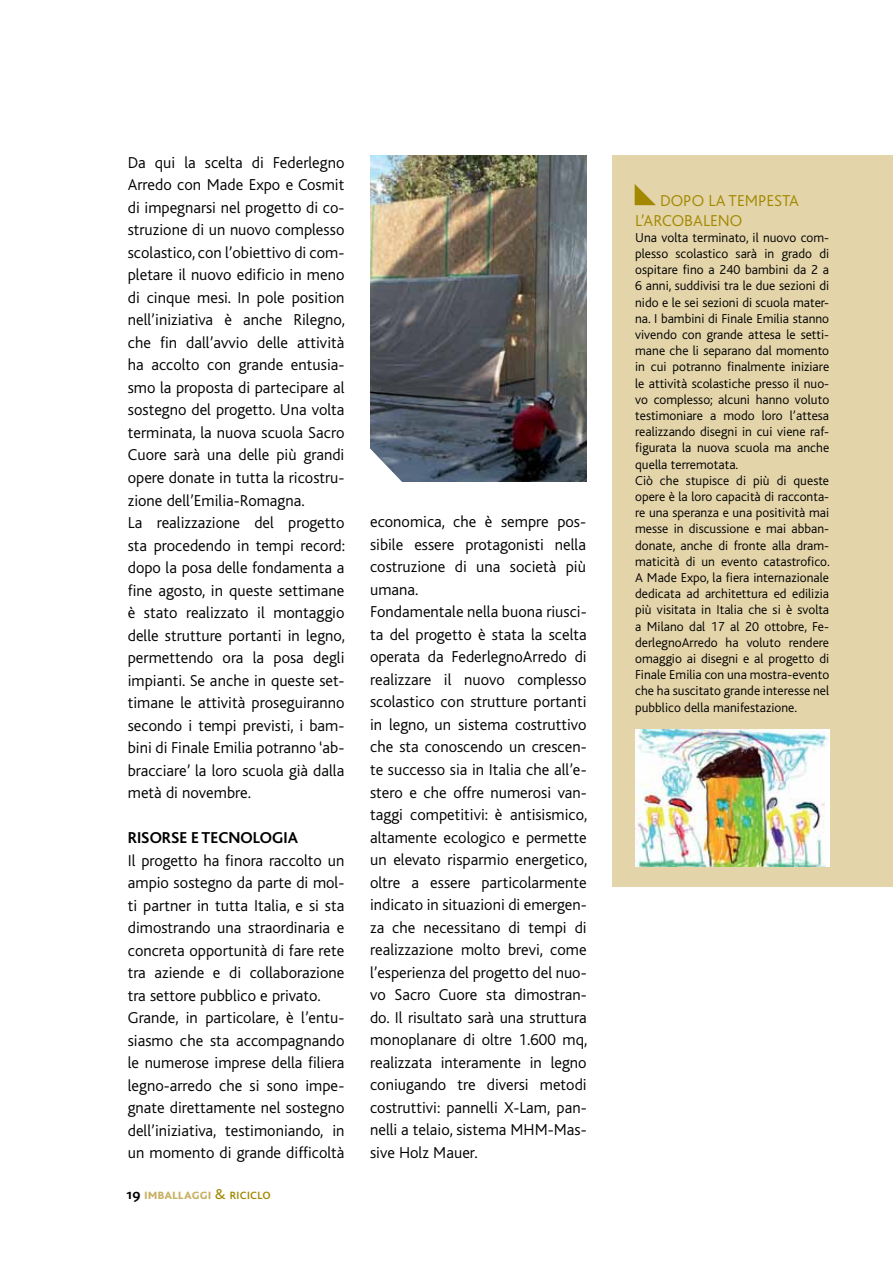
<style>
.page{position:relative;width:893px;height:1263px;background:#fff}
.page>*{position:absolute;margin:0;border:0;box-sizing:border-box;transform-origin:0 0}
.t1{font:300 16.5px/22.5px "Bliss";color:#000}
.t2{font:300 16.5px "Bliss";color:#a28800}
.t3{font:700 16.5px "Bliss";color:#000}
.t4{font:700 15px "Bliss Caps";color:#c8b165}
.t5{font:300 13.5px/16.2px "Bliss";color:#000}
.s1{color:#000}
.s2{font-weight:400;color:#a28800}
</style>
<div class="page">
<div style="left:612px;top:155px;width:281px;height:732px;background:#e3d4a9"></div>
<svg style="left:635px;top:184px;width:21px;height:21px"></svg>
<img style="left:370px;top:155px;width:217px;height:327px">
<svg style="left:370px;top:447px;width:34px;height:35px"></svg>
<img style="left:635px;top:729px;width:194px;height:137px">
<p class="t1" style="left:128px;top:151px;width:219px">Da qui la scelta di Federlegno<br>Arredo con Made Expo e Cosmit di impegnarsi nel progetto di co&shy;struzione di un nuovo complesso scolastico, con l’obiettivo di com&shy;pletare il nuovo edificio in meno di cinque mesi. In pole position nell’iniziativa è anche Rilegno, che fin dall’avvio delle attività ha accolto con grande entusia&shy;smo la proposta di partecipare al sostegno del progetto. Una volta terminata, la nuova scuola Sacro<br>Cuore sarà una delle più grandi opere donate in tutta la ricostru&shy;zione dell’Emilia-Romagna.<br>La realizzazione del progetto sta procedendo in tempi record: dopo la posa delle fondamenta a fine agosto, in queste settimane è stato realizzato il montaggio delle strutture portanti in legno, permettendo ora la posa degli impianti. Se anche in queste set&shy;timane le attività proseguiranno secondo i tempi previsti, i bam&shy;bini di Finale Emilia potranno ‘ab&shy;bracciare’ la loro scuola già dalla metà di novembre.</p>
<p class="t3" style="left:128px;top:829px;width:172px">RISORSE E TECNOLOGIA</p>
<p class="t1" style="left:128px;top:849px;width:218px">Il progetto ha finora raccolto un ampio sostegno da parte di mol&shy;ti partner in tutta Italia, e si sta dimostrando una straordinaria e concreta opportunità di fare rete tra aziende e di collaborazione tra settore pubblico e privato.<br>Grande, in particolare, è l’entu&shy;siasmo che sta accompagnando le numerose imprese della filiera legno-arredo che si sono impe&shy;gnate direttamente nel sostegno dell’iniziativa, testimoniando, in un momento di grande difficoltà</p>
<p class="t4" style="left:126px;top:1186px;width:146px"><span class="s1">19</span> imballaggi <span class="s2">&amp; riciclo</span></p>
<p class="t1" style="left:370px;top:511px;width:219px">economica, che è sempre pos&shy;sibile essere protagonisti nella costruzione di una società più umana.<br>Fondamentale nella buona riusci&shy;ta del progetto è stata la scelta operata da FederlegnoArredo di realizzare il nuovo complesso scolastico con strutture portanti in legno, un sistema costruttivo che sta conoscendo un crescen&shy;te successo sia in Italia che all’e&shy;stero e che offre numerosi van&shy;taggi competitivi: è antisismico, altamente ecologico e permette un elevato risparmio energetico, oltre a essere particolarmente indicato in situazioni di emergen&shy;za che necessitano di tempi di realizzazione molto brevi, come l’esperienza del progetto del nuo&shy;vo Sacro Cuore sta dimostran&shy;do. Il risultato sarà una struttura monoplanare di oltre 1.600 mq, realizzata interamente in legno coniugando tre diversi metodi costruttivi: pannelli X-Lam, pan&shy;nelli a telaio, sistema MHM-Mas&shy;sive Holz Mauer.</p>
<p class="t2" style="left:660px;top:192px;width:12px">dopo</p>
<p class="t2" style="left:708px;top:192px;width:30px">la tempesta</p>
<p class="t2" style="left:635px;top:211px;width:20px">l’arcobaleno</p>
<p class="t5" style="left:635px;top:229px;width:196px">Una volta terminato, il nuovo com&shy;plesso scolastico sarà in grado di ospitare fino a 240 bambini da 2 a 6 anni, suddivisi tra le due sezioni di nido e le sei sezioni di scuola mater&shy;na. I bambini di Finale Emilia stanno vivendo con grande attesa le setti&shy;mane che li separano dal momento in cui potranno finalmente iniziare le attività scolastiche presso il nuo&shy;vo complesso; alcuni hanno voluto testimoniare a modo loro l’attesa realizzando disegni in cui viene raf&shy;figurata la nuova scuola ma anche quella terremotata.<br>Ciò che stupisce di più di queste opere è la loro capacità di racconta&shy;re una speranza e una positività mai messe in discussione e mai abban&shy;donate, anche di fronte alla dram&shy;maticità di un evento catastrofico.<br>A Made Expo, la fiera internazionale dedicata ad architettura ed edilizia più visitata in Italia che si è svolta a Milano dal 17 al 20 ottobre, Fe&shy;derlegnoArredo ha voluto rendere omaggio ai disegni e al progetto di Finale Emilia con una mostra-evento che ha suscitato grande interesse nel pubblico della manifestazione.</p>
</div>
